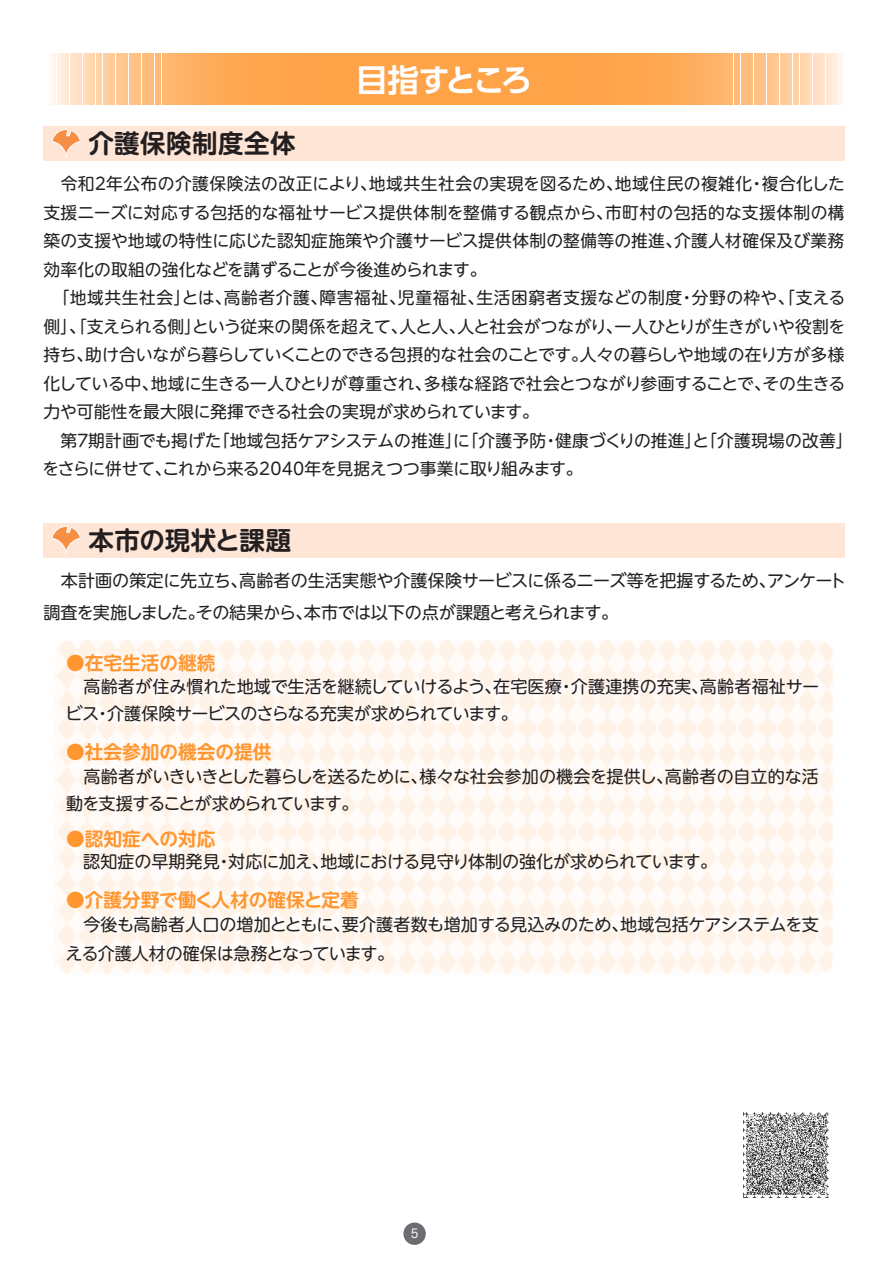
<style>
.page{position:relative;width:893px;height:1263px;background:#fff}
.page>*{position:absolute;margin:0;border:0;box-sizing:border-box;transform-origin:0 0}
.t1{font:700 31.5px "UD Shin Go Pr 6 N De";letter-spacing:-.1em;color:#fff}
.t2{font:700 25.5px "UD Shin M Go Pr 6 N De";letter-spacing:.02em;color:#231f20}
.t3{font:700 25.5px "UD Shin M Go Pr 6 N De";color:#231f20}
.t4{font:700 18.75px "UD Shin M Go Pr 6 N De";color:#ff962f}
.t5{font:17.1px/27px "UD Shin M Go Pr 6 N";letter-spacing:-.02em;color:#231f20}
.t6{font:16.8px/28.5px "UD Shin M Go Pr 6 N";letter-spacing:.005em;color:#231f20}
.t7{font:13.05px "Tsuku Go Pro M";color:#fff}
</style>
<div class="page">
<div style="left:43px;top:126px;width:801px;height:35px;background:#fee5d6"></div>
<svg style="left:168px;top:53px;width:553px;height:52px;background:#ffa64f"></svg>
<div style="left:721px;top:53px;width:5px;height:52px;background:#ffb56d"></div>
<div style="left:728px;top:53px;width:5px;height:52px;background:#ffb771"></div>
<div style="left:734px;top:53px;width:6px;height:52px;background:#ffb974"></div>
<div style="left:741px;top:53px;width:5px;height:52px;background:#ffbb79"></div>
<div style="left:747px;top:53px;width:6px;height:52px;background:#ffbd7e"></div>
<div style="left:754px;top:53px;width:5px;height:52px;background:#ffc082"></div>
<div style="left:761px;top:53px;width:5px;height:52px;background:#ffc389"></div>
<div style="left:767px;top:53px;width:5px;height:52px;background:#ffc68e"></div>
<div style="left:774px;top:53px;width:5px;height:52px;background:#ffc994"></div>
<div style="left:780px;top:53px;width:5px;height:52px;background:#ffcb99"></div>
<div style="left:787px;top:53px;width:5px;height:52px;background:#ffcfa0"></div>
<div style="left:793px;top:53px;width:6px;height:52px;background:#ffd2a6"></div>
<div style="left:800px;top:53px;width:5px;height:52px;background:#ffd6ae"></div>
<div style="left:806px;top:53px;width:6px;height:52px;background:#ffdab6"></div>
<div style="left:813px;top:53px;width:5px;height:52px;background:#ffdebf"></div>
<div style="left:820px;top:53px;width:5px;height:52px;background:#ffe5cd"></div>
<div style="left:826px;top:53px;width:5px;height:52px;background:#ffe8d2"></div>
<div style="left:833px;top:53px;width:5px;height:52px;background:#fff0e2"></div>
<div style="left:839px;top:53px;width:5px;height:52px;background:#fff7f0"></div>
<div style="left:50px;top:53px;width:6px;height:52px;background:#fff7f0"></div>
<div style="left:57px;top:53px;width:5px;height:52px;background:#fff0e2"></div>
<div style="left:64px;top:53px;width:5px;height:52px;background:#ffebd7"></div>
<div style="left:70px;top:53px;width:5px;height:52px;background:#ffe5cd"></div>
<div style="left:77px;top:53px;width:5px;height:52px;background:#ffdebf"></div>
<div style="left:83px;top:53px;width:5px;height:52px;background:#ffdcba"></div>
<div style="left:90px;top:53px;width:5px;height:52px;background:#ffd6ae"></div>
<div style="left:96px;top:53px;width:6px;height:52px;background:#ffd2a6"></div>
<div style="left:103px;top:53px;width:5px;height:52px;background:#ffcfa0"></div>
<div style="left:109px;top:53px;width:6px;height:52px;background:#ffcb99"></div>
<div style="left:116px;top:53px;width:5px;height:52px;background:#ffc994"></div>
<div style="left:123px;top:53px;width:5px;height:52px;background:#ffc68e"></div>
<div style="left:129px;top:53px;width:5px;height:52px;background:#ffc389"></div>
<div style="left:136px;top:53px;width:5px;height:52px;background:#ffc184"></div>
<div style="left:142px;top:53px;width:5px;height:52px;background:#ffbe7f"></div>
<div style="left:149px;top:53px;width:5px;height:52px;background:#ffbc7b"></div>
<div style="left:155px;top:53px;width:6px;height:52px;background:#ffb975"></div>
<div style="left:162px;top:53px;width:5px;height:52px;background:#ffb771"></div>
<div style="left:43px;top:523px;width:801px;height:35px;background:#fee5d6"></div>
<svg style="left:55px;top:640px;width:778px;height:334px;fill:#fff7f1"></svg>
<svg style="left:51px;top:129px;width:30px;height:29px"></svg>
<svg style="left:51px;top:526px;width:30px;height:28px"></svg>
<img style="left:744px;top:1113px;width:84px;height:84px">
<div style="left:403px;top:1222px;width:23px;height:23px;background:#6c6d70;border-radius:50%"></div>
<h1 class="t1" style="left:356px;top:55px;width:178px">目指すところ</h1>
<h2 class="t2" style="left:88px;top:122px;width:209px">介護保険制度全体</h2>
<p class="t6" style="left:43px;top:169px;width:812px">　令和２年公布の介護保険法の改正により、地域共生社会の実現を図るため、地域住民の複雑化・複合化した支援ニーズに対応する包括的な福祉サービス提供体制を整備する観点から、市町村の包括的な支援体制の構築の支援や地域の特性に応じた認知症施策や介護サービス提供体制の整備等の推進、介護人材確保及び業務効率化の取組の強化などを講ずることが今後進められます。<br>　「地域共生社会」とは、高齢者介護、障害福祉、児童福祉、生活困窮者支援などの制度・分野の枠や、「支える側」、「支えられる側」という従来の関係を超えて、人と人、人と社会がつながり、一人ひとりが生きがいや役割を持ち、助け合いながら暮らしていくことのできる包摂的な社会のことです。人々の暮らしや地域の在り方が多様化している中、地域に生きる一人ひとりが尊重され、多様な経路で社会とつながり参画することで、その生きる力や可能性を最大限に発揮できる社会の実現が求められています。<br>　第７期計画でも掲げた「地域包括ケアシステムの推進」に「介護予防・健康づくりの推進」と「介護現場の改善」をさらに併せて、これから来る2040年を見据えつつ事業に取り組みます。</p>
<h2 class="t3" style="left:88px;top:519px;width:204px">本市の現状と課題</h2>
<p class="t5" style="left:43px;top:564px;width:804px;line-height:31.5px;text-indent:17px">本計画の策定に先立ち、高齢者の生活実態や介護保険サービスに係るニーズ等を把握するため、アンケート調査を実施しました。その結果から、本市では以下の点が課題と考えられます。</p>
<p class="t4" style="left:66px;top:647px;width:151px">●在宅生活の継続</p>
<p class="t5" style="left:66px;top:672px;width:755px;text-indent:18px">高齢者が住み慣れた地域で生活を継続していけるよう、在宅医療・介護連携の充実、高齢者福祉サービス・介護保険サービスのさらなる充実が求められています。</p>
<p class="t4" style="left:66px;top:736px;width:207px">●社会参加の機会の提供</p>
<p class="t5" style="left:66px;top:762px;width:754px;text-indent:17px">高齢者がいきいきとした暮らしを送るために、様々な社会参加の機会を提供し、高齢者の自立的な活動を支援することが求められています。</p>
<p class="t4" style="left:66px;top:822px;width:151px">●認知症への対応</p>
<p class="t5" style="left:66px;top:847px;width:652px">　認知症の早期発見・対応に加え、地域における見守り体制の強化が求められています。</p>
<p class="t4" style="left:66px;top:884px;width:294px">●介護分野で働く人材の確保と定着</p>
<p class="t5" style="left:65px;top:909px;width:755px;line-height:28.5px;text-indent:18px">今後も高齢者人口の増加とともに、要介護者数も増加する見込みのため、地域包括ケアシステムを支える介護人材の確保は急務となっています。</p>
<p class="t7" style="left:411px;top:1222px;width:9px">5</p>
</div>
